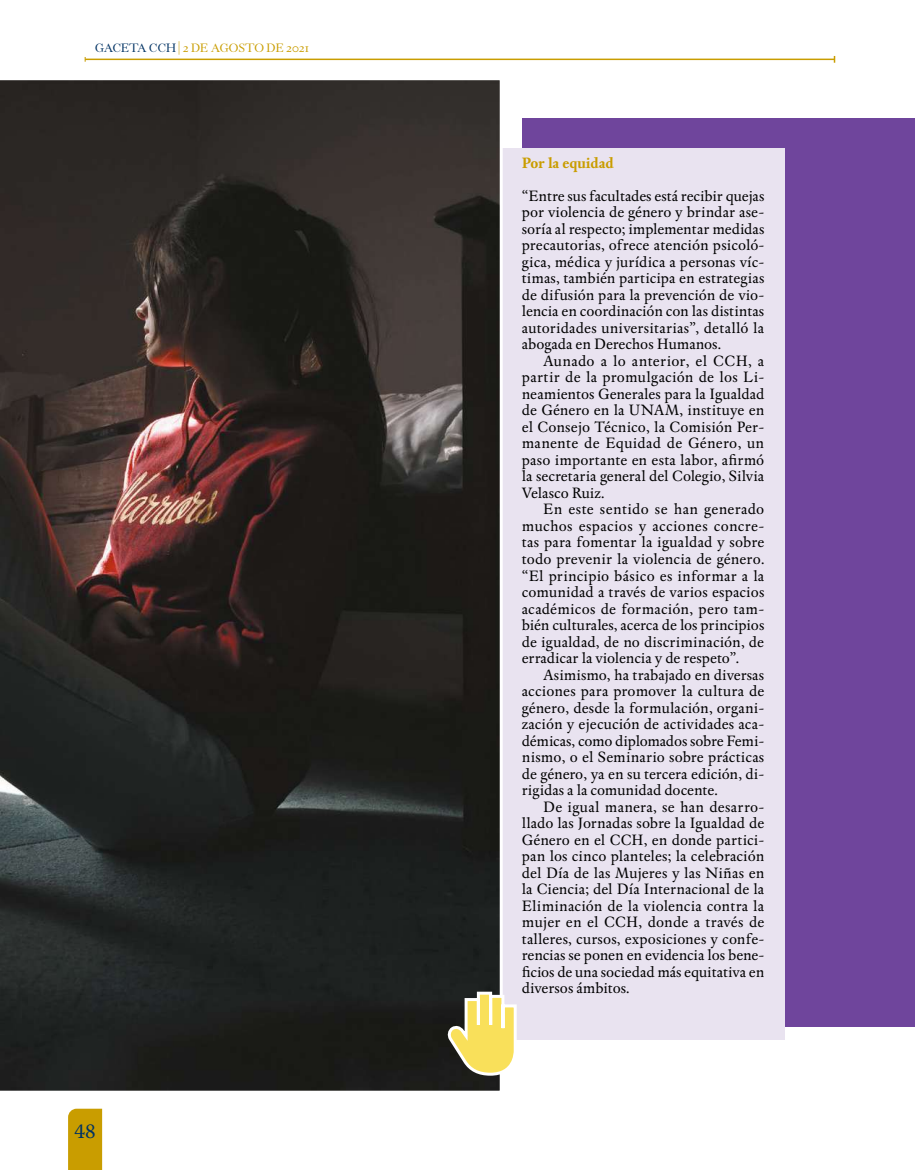
<style>
.page{position:relative;width:915px;height:1170px;background:#fff}
.page>*{position:absolute;margin:0;border:0;box-sizing:border-box;transform-origin:0 0}
.t1{font:21px "Warnock Pro";color:#003263}
.t2{font:15.75px/16.5px "Espinosa Nova";letter-spacing:-.005em;color:#000;text-align:justify}
.t3{font:700 15.75px "Espinosa Nova";letter-spacing:-.005em;color:#c99d00}
.t4{font:13.5px "Wessex";color:#c99d00}
.s1{color:#003263}
</style>
<div class="page">
<div style="left:522px;top:118px;width:392px;height:908px;background:#6f459c"></div>
<div style="left:85px;top:148px;width:699px;height:891px;background:#e9e3f0"></div>
<svg style="left:0;top:80px;width:502px;height:1011px;background:#2d2826"></svg>
<svg style="left:445px;top:990px;width:73px;height:87px;background:#c1b471"></svg>
<hr style="left:85px;top:59px;width:749px;height:1px;background:#c99d00">
<svg style="left:833px;top:56px;width:2px;height:7px"></svg>
<div style="left:68px;top:1108px;width:34px;height:61px;background:#c99d00"></div>
<p class="t4" style="left:95px;top:40px;width:215px"><span class="s1">GACETA CCH</span> | 2 DE AGOSTO DE 2021</p>
<h1 class="t1" style="left:74px;top:1118px;width:23px">48</h1>
<p class="t3" style="left:521px;top:154px;width:93px">Por la equidad</p>
<p class="t2" style="left:521px;top:188px;width:244px">“Entre sus facultades está recibir quejas por violencia de género y brindar ase&shy;soría al respecto; implementar medidas precautorias, ofrece atención psicoló&shy;gica, médica y jurídica a personas víc&shy;timas, también participa en estrategias de difusión para la prevención de vio&shy;lencia en coordinación con las distintas autoridades universitarias”, detalló la abogada en Derechos Humanos.</p>
<p class="t2" style="left:521px;top:353px;width:244px;text-indent:21px">Aunado a lo anterior, el CCH, a partir de la promulgación de los Li&shy;neamientos Generales para la Igualdad de Género en la UNAM, instituye en el Consejo Técnico, la Comisión Per&shy;manente de Equidad de Género, un paso importante en esta labor, afirmó la secretaria general del Colegio, Silvia Velasco Ruiz.</p>
<p class="t2" style="left:521px;top:501px;width:244px;text-indent:21px">En este sentido se han generado muchos espacios y acciones concre&shy;tas para fomentar la igualdad y sobre todo prevenir la violencia de género. “El principio básico es informar a la comunidad a través de varios espacios académicos de formación, pero tam&shy;bién culturales, acerca de los principios de igualdad, de no discriminación, de erradicar la violencia y de respeto”.</p>
<p class="t2" style="left:521px;top:666px;width:244px;text-indent:21px">Asimismo, ha trabajado en diversas acciones para promover la cultura de género, desde la formulación, organi&shy;zación y ejecución de actividades aca&shy;démicas, como diplomados sobre Femi&shy;nismo, o el Seminario sobre prácticas de género, ya en su tercera edición, di&shy;rigidas a la comunidad docente.</p>
<p class="t2" style="left:521px;top:798px;width:244px;text-indent:21px">De igual manera, se han desarro&shy;llado las Jornadas sobre la Igualdad de Género en el CCH, en donde partici&shy;pan los cinco planteles; la celebración del Día de las Mujeres y las Niñas en la Ciencia; del Día Internacional de la Eliminación de la violencia contra la mujer en el CCH, donde a través de talleres, cursos, exposiciones y confe&shy;rencias se ponen en evidencia los bene&shy;ficios de una sociedad más equitativa en diversos ámbitos.</p>
</div>
